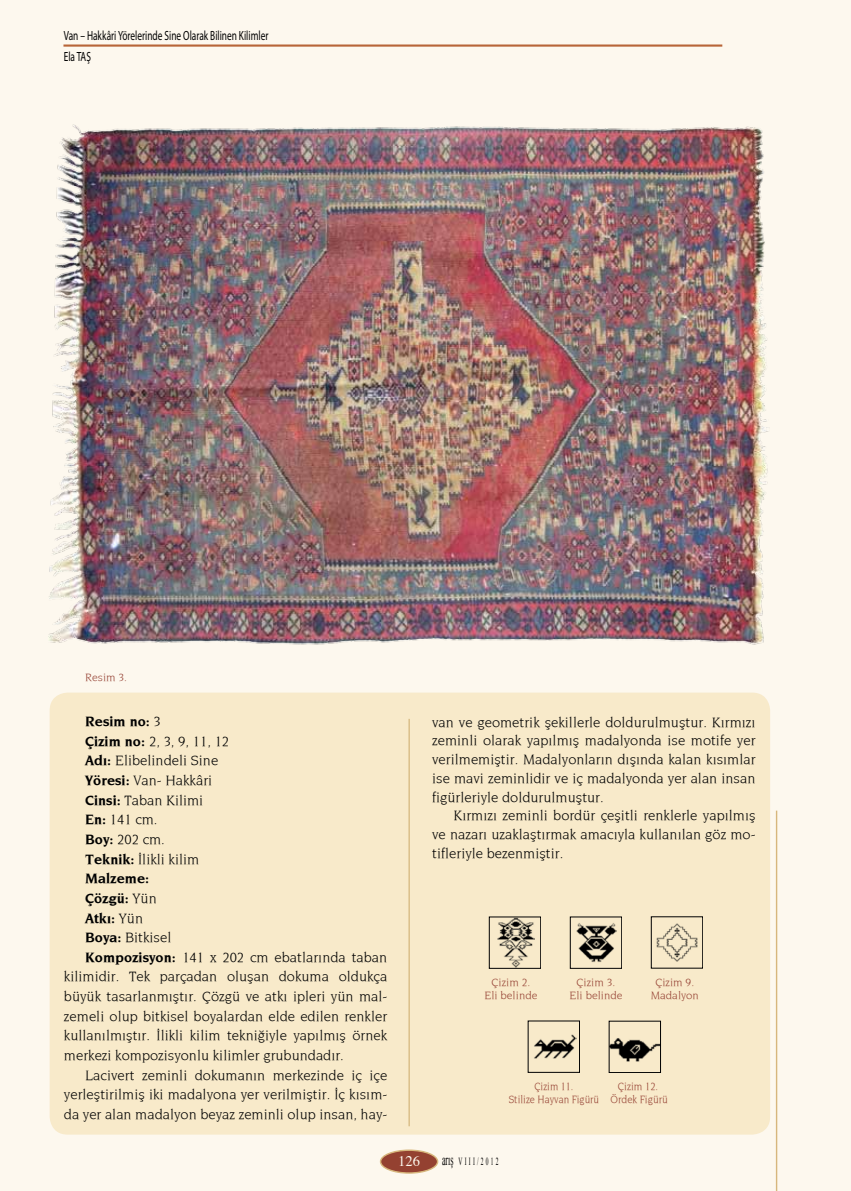
<style>
.page{position:relative;width:851px;height:1191px;background:#fff}
.page>*{position:absolute;margin:0;border:0;box-sizing:border-box;transform-origin:0 0}
.t1{font:14.55px/18.8px "Novarese";color:#000;text-align:justify}
.t2{font:700 14.55px "Novarese";color:#000}
.t3{font:14.55px "Times";color:#fff}
.t4{font:13.35px/20.9px "Myriad Pro";color:#000;scale:.7 1}
.t5{font:11.4px/12.6px "Novarese";color:#964335;text-align:center}
.t6{font:11.4px/12.6px "Novarese";color:#964335;text-align:center;scale:.88 1}
.t7{font:11.4px/12.6px "Novarese";color:#964335;text-align:center;scale:.91 1}
.t8{font:10.95px "Times New Roman";letter-spacing:.4em;color:#000;scale:.51 1}
.s1{font-weight:400}
.s2{font-weight:700}
.s3{font-size:15.6px}
</style>
<div class="page">
<div style="left:0;top:0;width:850px;height:1191px;background:#fdf8ee"></div>
<div style="left:50px;top:692px;width:720px;height:442px;background:#f8eaca;border-radius:18px"></div>
<hr style="left:408px;top:719px;width:2px;height:407px;background:#d9bd86">
<img style="left:48px;top:124px;width:721px;height:521px">
<img style="left:498px;top:918px;width:36px;height:48px">
<img style="left:656px;top:923px;width:42px;height:38px">
<img style="left:576px;top:923px;width:40px;height:39px">
<img style="left:534px;top:1034px;width:42px;height:25px">
<img style="left:611px;top:1038px;width:47px;height:24px">
<p class="t4" style="left:64px;top:25px;width:294px">Van – Hakkâri Yörelerinde Sine Olarak Bilinen Kilimler<br>Ela TAŞ</p>
<p class="t5" style="left:85px;top:670px;width:43px">Resim 3.</p>
<p class="t2" style="left:85px;top:713px;width:77px">Resim no: <span class="s1">3</span></p>
<p class="t1" style="left:85px;top:731px;width:145px"><span class="s2">Çizim no:</span> 2, 3, 9, 11, 12</p>
<p class="t1" style="left:85px;top:751px;width:135px"><span class="s2">Adı:</span> Elibelindeli Sine</p>
<p class="t1" style="left:85px;top:770px;width:128px"><span class="s2">Yöresi:</span> Van- Hakkâri</p>
<p class="t1" style="left:85px;top:790px;width:120px"><span class="s2">Cinsi:</span> Taban Kilimi</p>
<p class="t1" style="left:85px;top:809px;width:74px"><span class="s2">En:</span> 141 cm.</p>
<p class="t1" style="left:85px;top:829px;width:81px"><span class="s2">Boy:</span> 202 cm.</p>
<p class="t1" style="left:85px;top:849px;width:116px"><span class="s2">Teknik:</span> İlikli kilim</p>
<p class="t2" style="left:85px;top:870px;width:65px">Malzeme:</p>
<p class="t2" style="left:85px;top:889px;width:73px">Çözgü: <span class="s1">Yün</span></p>
<p class="t2" style="left:85px;top:909px;width:59px">Atkı: <span class="s1">Yün</span></p>
<p class="t1" style="left:85px;top:927px;width:88px"><span class="s2">Boya:</span> Bitkisel</p>
<p class="t1" style="left:85px;top:947px;width:303px"><span class="s2">Kompozisyon:</span> 141 x 202 cm ebatlarında taban</p>
<p class="t1" style="left:64px;top:966px;width:325px">kilimidir. Tek parçadan oluşan dokuma oldukça</p>
<p class="t1" style="left:64px;top:986px;width:325px">büyük tasarlanmıştır. Çözgü ve atkı ipleri yün mal-</p>
<p class="t1" style="left:64px;top:1006px;width:325px">zemeli olup bitkisel boyalardan elde edilen renkler</p>
<p class="t1" style="left:64px;top:1025px;width:325px">kullanılmıştır. İlikli kilim tekniğiyle yapılmış örnek</p>
<p class="t1" style="left:64px;top:1045px;width:281px">merkezi kompozisyonlu kilimler grubundadır.</p>
<p class="t1" style="left:85px;top:1065px;width:303px">Lacivert zeminli dokumanın merkezinde iç içe</p>
<p class="t1" style="left:64px;top:1084px;width:325px">yerleştirilmiş iki madalyona yer verilmiştir. İç kısım-</p>
<p class="t1" style="left:64px;top:1104px;width:325px">da yer alan madalyon beyaz zeminli olup insan, hay-</p>
<p class="t1" style="left:432px;top:712px;width:325px">van ve geometrik şekillerle doldurulmuştur. Kırmızı zeminli olarak yapılmış madalyonda ise motife yer verilmemiştir. Madalyonların dışında kalan kısımlar ise mavi zeminlidir ve iç madalyonda yer alan insan figürleriyle doldurulmuştur.</p>
<p class="t1" style="left:432px;top:805px;width:325px;text-indent:21px">Kırmızı zeminli bordür çeşitli renklerle yapılmış ve nazarı uzaklaştırmak amacıyla kullanılan göz mo&shy;tifleriyle bezenmiştir.</p>
<p class="t5" style="left:484px;top:975px;width:54px">Çizim 2.<br>Eli belinde</p>
<p class="t5" style="left:569px;top:975px;width:54px">Çizim 3.<br>Eli belinde</p>
<p class="t5" style="left:650px;top:975px;width:50px">Çizim 9.<br>Madalyon</p>
<p class="t6" style="left:508px;top:1079px;width:104px">Çizim 11.<br>Stilize Hayvan Figürü</p>
<p class="t7" style="left:610px;top:1079px;width:65px">Çizim 12.<br>Ördek Figürü</p>
<p class="t3" style="left:398px;top:1147px;width:23px">126</p>
<p class="t8" style="left:442px;top:1154px;width:112px"><span class="s3">arış</span> VIII/2012</p>
</div>
